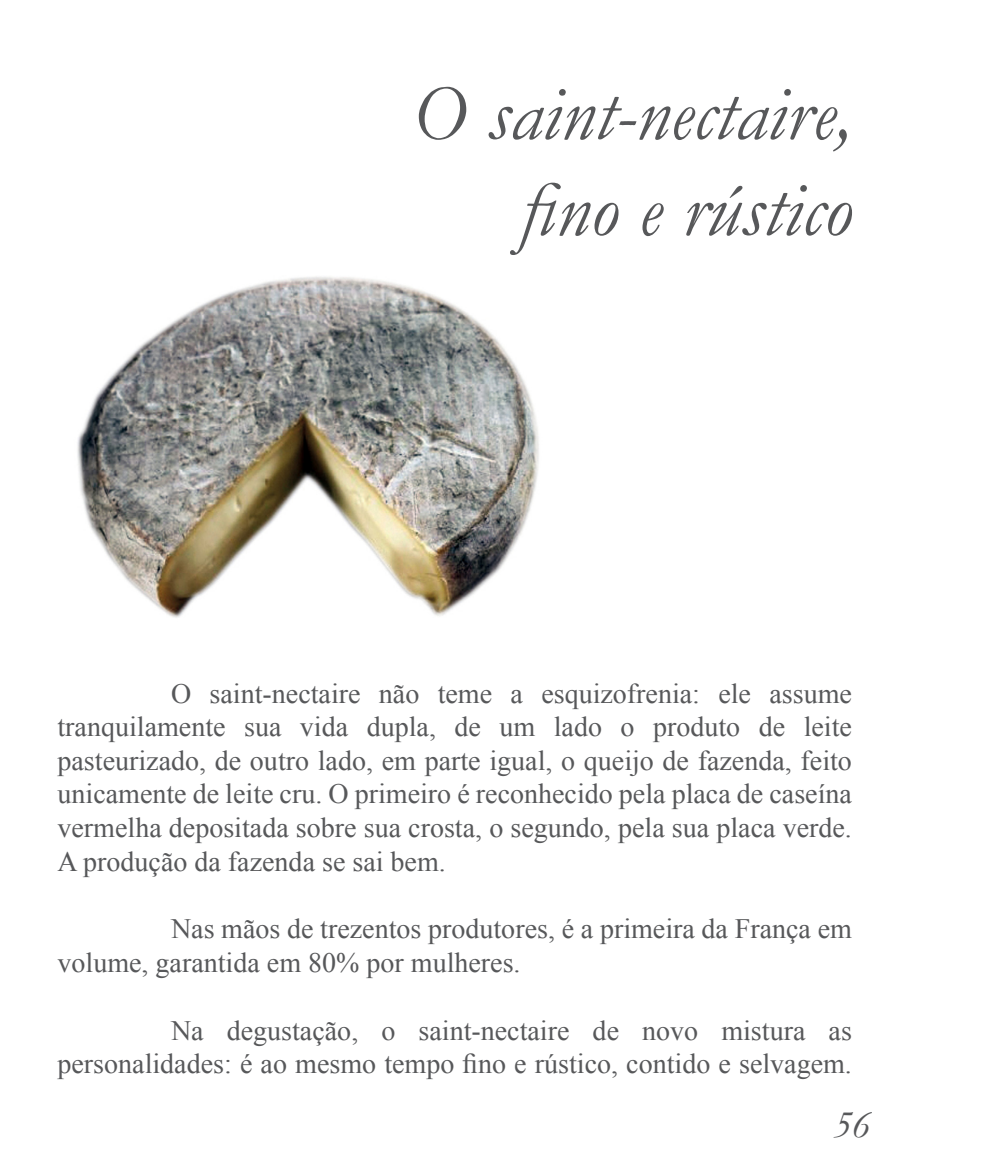
<style>
.page{position:relative;width:993px;height:1163px;background:#fff}
.page>*{position:absolute;margin:0;border:0;box-sizing:border-box;transform-origin:0 0}
.titulos-principais{font:italic 80px/96px "Garamond";color:#57585a;text-align:right}
.t1{font:italic 40px "Garamond";color:#57585a}
.texto_corrido{font:28px/33.6px "Times New Roman";color:#57585a;text-align:justify}
</style>
<div class="page">
<img style="left:77px;top:276px;width:462px;height:342px">
<p class="titulos-principais" style="left:412px;top:64px;width:441px">O saint-nectaire, fino e rústico</p>
<p class="texto_corrido" style="left:57px;top:675px;width:795px;text-indent:113px">O saint-nectaire não teme a esquizofrenia: ele assume tranquilamente sua vida dupla, de um lado o produto de leite pasteurizado, de outro lado, em parte igual, o queijo de fazenda, feito unicamente de leite cru. O primeiro é reconhecido pela placa de caseína vermelha depositada sobre sua crosta, o segundo, pela sua placa verde.<br>A produção da fazenda se sai bem.</p>
<p class="texto_corrido" style="left:57px;top:911px;width:795px;text-indent:113px">Nas mãos de trezentos produtores, é a primeira da França em volume, garantida em 80% por mulheres.</p>
<p class="texto_corrido" style="left:57px;top:1012px;width:795px;text-align:right">Na degustação, o saint-nectaire de novo mistura as personalidades: é ao mesmo tempo fino e rústico, contido e selvagem.</p>
<h2 class="t1" style="left:832px;top:1100px;width:39px">56</h2>
</div>
